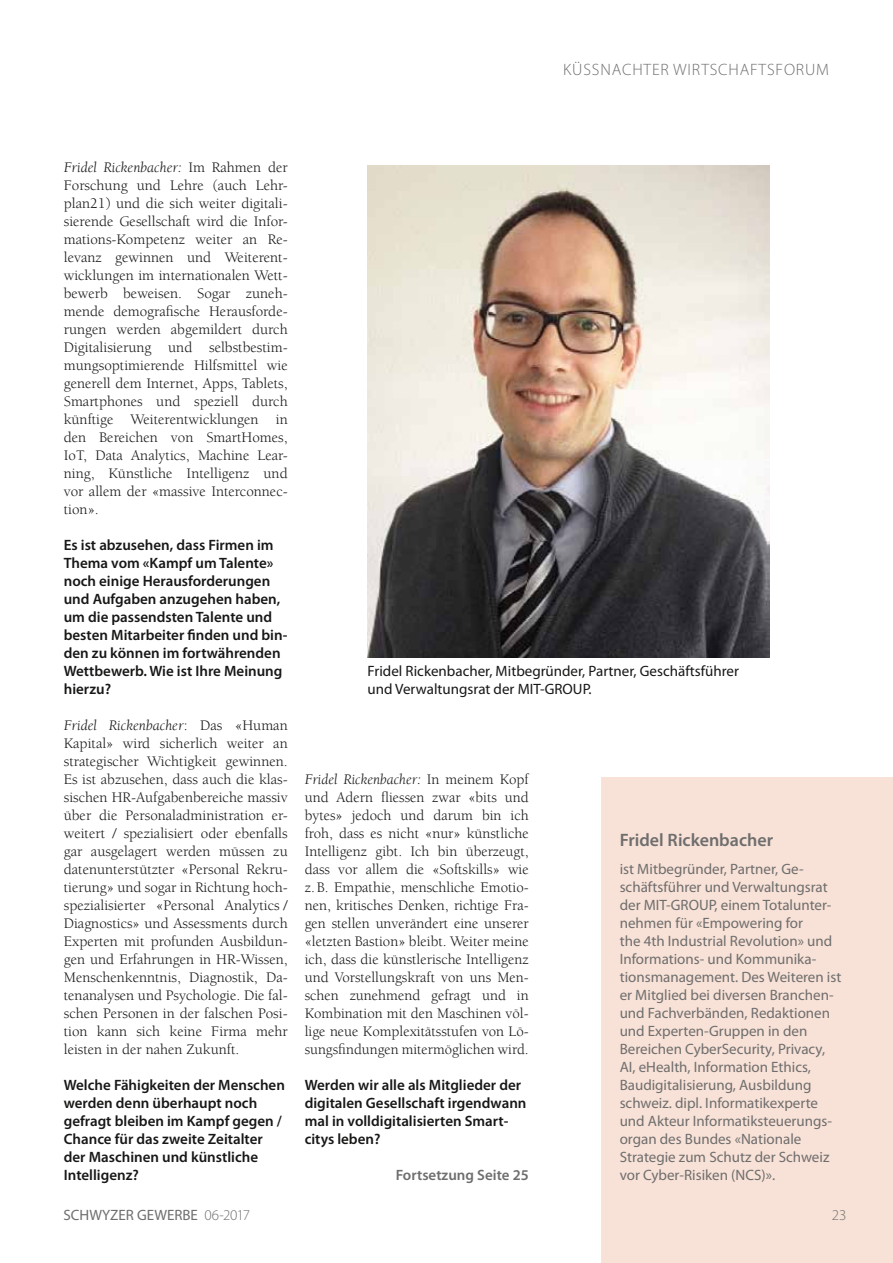
<style>
.page{position:relative;width:893px;height:1263px;background:#fff}
.page>*{position:absolute;margin:0;border:0;box-sizing:border-box;transform-origin:0 0}
.t1{font:600 18px "Myriad Pro";color:#6e6e6e}
.t2{font:300 16.5px "Myriad Pro";letter-spacing:.05em;color:#6e6e6e}
.t3{font:15px/18px "Berkeley Std";color:#181716;text-align:justify}
.t4{font:15px/18px "Myriad Pro";color:#6e6e6e}
.t5{font:600 15px/18px "Myriad Pro";color:#181716}
.t6{font:15px/18px "Myriad Pro";color:#181716}
.t7{font:600 15px "Myriad Pro";color:#6e6e6e}
.t8{font:300 15px "Myriad Pro";color:#6e6e6e}
.s1{font-style:italic}
.s2{font-weight:300}
</style>
<div class="page">
<div style="left:602px;top:777px;width:291px;height:486px;background:#f8e1d6"></div>
<img style="left:367px;top:165px;width:403px;height:493px">
<p class="t2" style="left:563px;top:60px;width:267px">KÜSSNACHTER WIRTSCHAFTSFORUM</p>
<p class="t3" style="left:64px;top:158px;width:225px"><span class="s1">Fridel Rickenbacher:</span> Im Rahmen der Forschung und Lehre (auch Lehr&shy;plan21) und die sich weiter digitali&shy;sierende Gesellschaft wird die Infor&shy;mations-Kompetenz weiter an Re&shy;levanz gewinnen und Weiterent&shy;wicklungen im internationalen Wett&shy;bewerb beweisen. Sogar zuneh&shy;mende demografische Herausforde&shy;rungen werden abgemildert durch Digitalisierung und selbstbestim&shy;mungsoptimierende Hilfsmittel wie generell dem Internet, Apps, Tablets, Smartphones und speziell durch künftige Weiterentwicklungen in den Bereichen von SmartHomes, IoT, Data Analytics, Machine Lear&shy;ning, Künstliche Intelligenz und vor allem der «massive Interconnec&shy;tion».</p>
<p class="t5" style="left:64px;top:536px;width:225px">Es ist abzusehen, dass Firmen im<br>Thema vom «Kampf um Talente» noch einige Herausforderungen und Aufgaben anzugehen haben, um die passendsten Talente und besten Mitarbeiter finden und bin&shy;den zu können im fortwährenden<br>Wettbewerb. Wie ist Ihre Meinung hierzu?</p>
<p class="t3" style="left:64px;top:716px;width:225px"><span class="s1">Fridel Rickenbacher</span>: Das «Human Kapital» wird sicherlich weiter an strategischer Wichtigkeit gewinnen.<br>Es ist abzusehen, dass auch die klas&shy;sischen HR-Aufgabenbereiche massiv über die Personaladministration er&shy;weitert / spezialisiert oder ebenfalls gar ausgelagert werden müssen zu datenunterstützter «Personal Rekru&shy;tierung» und sogar in Richtung hoch&shy;spezialisierter «Personal Analytics / Diagnostics» und Assessments durch Experten mit profunden Ausbildun&shy;gen und Erfahrungen in HR-Wissen, Menschenkenntnis, Diagnostik, Da&shy;tenanalysen und Psychologie. Die fal&shy;schen Personen in der falschen Posi&shy;tion kann sich keine Firma mehr leisten in der nahen Zukunft.</p>
<p class="t5" style="left:64px;top:1076px;width:223px">Welche Fähigkeiten der Menschen werden denn überhaupt noch gefragt bleiben im Kampf gegen /<br>Chance für das zweite Zeitalter der Maschinen und künstliche<br>Intelligenz?</p>
<p class="t4" style="left:64px;top:1207px;width:188px">SCHWYZER GEWERBE <span class="s2">06-2017</span></p>
<p class="t6" style="left:367px;top:662px;width:373px">Fridel Rickenbacher, Mitbegründer, Partner, Geschäftsführer und Verwaltungsrat der MIT-GROUP.</p>
<p class="t3" style="left:305px;top:770px;width:225px"><span class="s1">Fridel Rickenbacher:</span> In meinem Kopf und Adern fliessen zwar «bits und bytes» jedoch und darum bin ich froh, dass es nicht «nur» künstliche Intelligenz gibt. Ich bin überzeugt, dass vor allem die «Softskills» wie z.B. Empathie, menschliche Emotio&shy;nen, kritisches Denken, richtige Fra&shy;gen stellen unverändert eine unserer «letzten Bastion» bleibt. Weiter meine ich, dass die künstlerische Intelligenz und Vorstellungskraft von uns Men&shy;schen zunehmend gefragt und in Kombination mit den Maschinen völ&shy;lige neue Komplexitätsstufen von Lö&shy;sungsfindungen mitermöglichen wird.</p>
<p class="t5" style="left:305px;top:1076px;width:223px">Werden wir alle als Mitglieder der digitalen Gesellschaft irgendwann mal in volldigitalisierten Smart&shy;citys leben?</p>
<p class="t7" style="left:396px;top:1166px;width:134px">Fortsetzung Seite 25</p>
<p class="t1" style="left:620px;top:829px;width:155px">Fridel Rickenbacher</p>
<p class="t4" style="left:620px;top:860px;width:223px">ist Mitbegründer, Partner, Ge&shy;schäftsführer und Verwaltungsrat der MIT-GROUP, einem Totalunter&shy;nehmen für «Empowering for<br>the 4th Industrial Revolution» und<br>Informations- und Kommunika&shy;tionsmanagement. Des Weiteren ist er Mitglied bei diversen Branchen&shy;und Fachverbänden, Redaktionen und Experten-Gruppen in den<br>Bereichen CyberSecurity, Privacy,<br>AI, eHealth, Information Ethics,<br>Baudigitalisierung, Ausbildung schweiz. dipl. Informatikexperte und Akteur Informatiksteuerungs&shy;organ des Bundes «Nationale<br>Strategie zum Schutz der Schweiz vor Cyber-Risiken (NCS)».</p>
<p class="t8" style="left:832px;top:1207px;width:16px">23</p>
</div>
